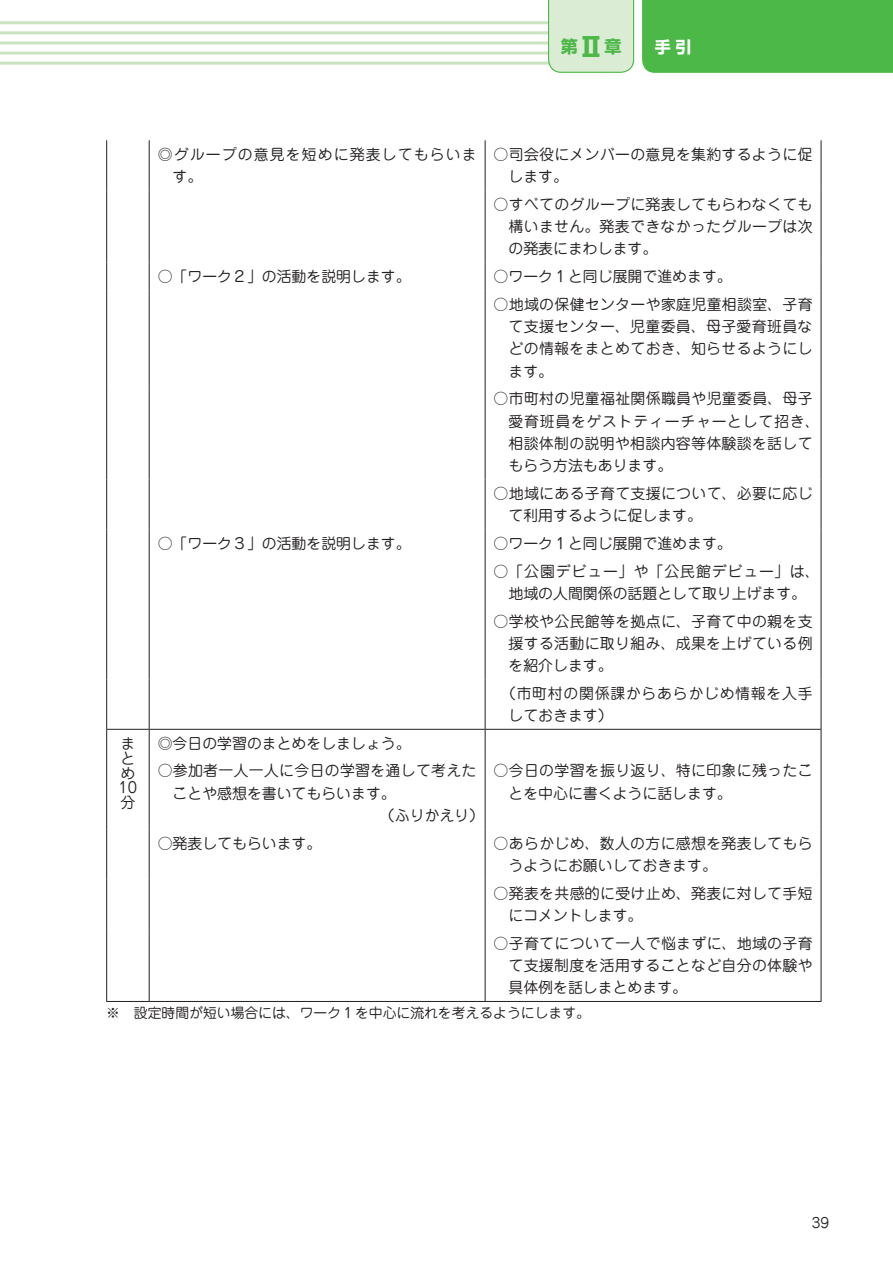
<style>
.page{position:relative;width:893px;height:1263px;background:#fff}
.page>*{position:absolute;margin:0;border:0;box-sizing:border-box;transform-origin:0 0}
.t1{font:700 16.95px "Shin Go Pro";color:#4cb848}
.t2{font:700 15.9px "Shin Go Pro";color:#fff}
.t3{font:14.85px/22.4px "Jun 201 Pro";letter-spacing:.02em;color:#231f20}
.t4{font:14.85px/22.4px "Jun 201 Pro";color:#231f20;text-align:center}
.t5{font:14.85px/22.4px "Jun 201 Pro";letter-spacing:.05em;color:#231f20}
.t6{font:14.85px/22.4px "Jun 201 Pro";letter-spacing:.075em;color:#231f20}
.t7{font:13.8px "Jun 201 Pro";color:#231f20}
.s1{font-size:26.55px}
</style>
<div class="page">
<hr style="left:0;top:31px;width:575px;height:3px;background:#cae4c0">
<hr style="left:0;top:52px;width:575px;height:3px;background:#cae4c0">
<hr style="left:0;top:41px;width:575px;height:3px;background:#cae4c0">
<hr style="left:0;top:62px;width:575px;height:3px;background:#cae4c0">
<hr style="left:0;top:21px;width:575px;height:3px;background:#cae4c0">
<div style="left:642px;top:0;width:251px;height:73px;background:#4cb848"></div>
<svg style="left:547px;top:0;width:88px;height:72px;background:#d6ead0"></svg>
<hr style="left:106px;top:140px;width:1px;height:50px;background:#231f20">
<hr style="left:149px;top:140px;width:1px;height:50px;background:#231f20">
<hr style="left:485px;top:140px;width:1px;height:50px;background:#231f20">
<hr style="left:821px;top:140px;width:1px;height:50px;background:#231f20">
<hr style="left:106px;top:190px;width:1px;height:73px;background:#231f20">
<hr style="left:149px;top:190px;width:1px;height:73px;background:#231f20">
<hr style="left:485px;top:190px;width:1px;height:73px;background:#231f20">
<hr style="left:821px;top:190px;width:1px;height:73px;background:#231f20">
<svg style="left:106px;top:263px;width:1px;height:27px"></svg>
<svg style="left:149px;top:263px;width:1px;height:27px"></svg>
<svg style="left:485px;top:263px;width:1px;height:27px"></svg>
<svg style="left:821px;top:263px;width:1px;height:27px"></svg>
<hr style="left:106px;top:290px;width:1px;height:95px;background:#231f20">
<hr style="left:149px;top:290px;width:1px;height:95px;background:#231f20">
<hr style="left:485px;top:290px;width:1px;height:95px;background:#231f20">
<hr style="left:821px;top:290px;width:1px;height:95px;background:#231f20">
<hr style="left:106px;top:385px;width:1px;height:94px;background:#231f20">
<hr style="left:149px;top:385px;width:1px;height:94px;background:#231f20">
<hr style="left:485px;top:385px;width:1px;height:94px;background:#231f20">
<hr style="left:821px;top:385px;width:1px;height:94px;background:#231f20">
<hr style="left:106px;top:479px;width:1px;height:50px;background:#231f20">
<hr style="left:149px;top:479px;width:1px;height:50px;background:#231f20">
<hr style="left:485px;top:479px;width:1px;height:50px;background:#231f20">
<hr style="left:821px;top:479px;width:1px;height:50px;background:#231f20">
<svg style="left:106px;top:529px;width:1px;height:28px"></svg>
<svg style="left:149px;top:529px;width:1px;height:28px"></svg>
<svg style="left:485px;top:529px;width:1px;height:28px"></svg>
<svg style="left:821px;top:529px;width:1px;height:28px"></svg>
<hr style="left:106px;top:557px;width:1px;height:50px;background:#231f20">
<hr style="left:149px;top:557px;width:1px;height:50px;background:#231f20">
<hr style="left:485px;top:557px;width:1px;height:50px;background:#231f20">
<hr style="left:821px;top:557px;width:1px;height:50px;background:#231f20">
<hr style="left:106px;top:607px;width:1px;height:72px;background:#231f20">
<hr style="left:149px;top:607px;width:1px;height:72px;background:#231f20">
<hr style="left:485px;top:607px;width:1px;height:72px;background:#231f20">
<hr style="left:821px;top:607px;width:1px;height:72px;background:#231f20">
<hr style="left:106px;top:679px;width:1px;height:50px;background:#231f20">
<hr style="left:149px;top:679px;width:1px;height:50px;background:#231f20">
<hr style="left:485px;top:679px;width:1px;height:50px;background:#231f20">
<hr style="left:821px;top:679px;width:1px;height:50px;background:#231f20">
<svg style="left:106px;top:730px;width:1px;height:27px"></svg>
<svg style="left:149px;top:730px;width:1px;height:27px"></svg>
<svg style="left:485px;top:730px;width:1px;height:27px"></svg>
<svg style="left:821px;top:730px;width:1px;height:27px"></svg>
<hr style="left:106px;top:757px;width:1px;height:72px;background:#231f20">
<hr style="left:149px;top:757px;width:1px;height:72px;background:#231f20">
<hr style="left:485px;top:757px;width:1px;height:72px;background:#231f20">
<hr style="left:821px;top:757px;width:1px;height:72px;background:#231f20">
<hr style="left:106px;top:829px;width:1px;height:50px;background:#231f20">
<hr style="left:149px;top:829px;width:1px;height:50px;background:#231f20">
<hr style="left:485px;top:829px;width:1px;height:50px;background:#231f20">
<hr style="left:821px;top:829px;width:1px;height:50px;background:#231f20">
<hr style="left:106px;top:879px;width:1px;height:50px;background:#231f20">
<hr style="left:149px;top:879px;width:1px;height:50px;background:#231f20">
<hr style="left:485px;top:879px;width:1px;height:50px;background:#231f20">
<hr style="left:821px;top:879px;width:1px;height:50px;background:#231f20">
<hr style="left:106px;top:929px;width:1px;height:72px;background:#231f20">
<hr style="left:149px;top:929px;width:1px;height:72px;background:#231f20">
<hr style="left:485px;top:929px;width:1px;height:72px;background:#231f20">
<hr style="left:821px;top:929px;width:1px;height:72px;background:#231f20">
<hr style="left:106px;top:1001px;width:43px;height:1px;background:#231f20">
<hr style="left:149px;top:1001px;width:336px;height:1px;background:#231f20">
<hr style="left:485px;top:1001px;width:336px;height:1px;background:#231f20">
<hr style="left:106px;top:729px;width:43px;height:1px;background:#231f20">
<hr style="left:149px;top:729px;width:336px;height:1px;background:#231f20">
<hr style="left:485px;top:729px;width:336px;height:1px;background:#231f20">
<p class="t1" style="left:561px;top:33px;width:62px">第<span class="s1">Ⅱ</span>章</p>
<p class="t2" style="left:655px;top:34px;width:38px">手引</p>
<p class="t6" style="left:173px;top:141px;width:305px;text-indent:-15px">◎グループの意見を短めに発表してもらいます。</p>
<p class="t3" style="left:508px;top:141px;width:305px;text-indent:-15px">○司会役にメンバーの意見を集約するように促します。</p>
<p class="t3" style="left:508px;top:191px;width:306px;text-align:justify;text-indent:-15px">○すべてのグループに発表してもらわなくても構いません。発表できなかったグループは次の発表にまわします。</p>
<p class="t4" style="left:158px;top:264px;width:254px">○「ワーク２」の活動を説明します。</p>
<p class="t4" style="left:494px;top:264px;width:240px">○ワーク１と同じ展開で進めます。</p>
<p class="t3" style="left:508px;top:291px;width:306px;text-align:justify;text-indent:-15px">○地域の保健センターや家庭児童相談室、子育て支援センター、児童委員、母子愛育班員などの情報をまとめておき、知らせるようにします。</p>
<p class="t3" style="left:508px;top:386px;width:313px;text-indent:-15px">○市町村の児童福祉関係職員や児童委員、母子愛育班員をゲストティーチャーとして招き、相談体制の説明や相談内容等体験談を話してもらう方法もあります。</p>
<p class="t3" style="left:508px;top:480px;width:306px;text-indent:-15px">○地域にある子育て支援について、必要に応じて利用するように促します。</p>
<p class="t4" style="left:158px;top:530px;width:254px">○「ワーク３」の活動を説明します。</p>
<p class="t4" style="left:494px;top:530px;width:240px">○ワーク１と同じ展開で進めます。</p>
<p class="t4" style="left:494px;top:558px;width:327px">○「公園デビュー」や「公民館デビュー」は、地域の人間関係の話題として取り上げます。</p>
<p class="t3" style="left:508px;top:608px;width:306px;text-align:justify;text-indent:-15px">○学校や公民館等を拠点に、子育て中の親を支援する活動に取り組み、成果を上げている例を紹介します。</p>
<p class="t5" style="left:508px;top:680px;width:306px;text-indent:-7px">（市町村の関係課からあらかじめ情報を入手しておきます）</p>
<p class="t3" style="left:119px;top:734px;width:20px;line-height:14.9px">まとめ<br>10分</p>
<p class="t4" style="left:158px;top:730px;width:254px">◎今日の学習のまとめをしましょう。</p>
<p class="t3" style="left:158px;top:758px;width:320px">○参加者一人一人に今日の学習を通して考えた</p>
<p class="t4" style="left:173px;top:780px;width:225px">ことや感想を書いてもらいます。</p>
<p class="t3" style="left:380px;top:803px;width:106px">（ふりかえり）</p>
<p class="t3" style="left:508px;top:758px;width:306px;text-indent:-15px">○今日の学習を振り返り、特に印象に残ったことを中心に書くように話します。</p>
<p class="t4" style="left:158px;top:830px;width:165px">○発表してもらいます。</p>
<p class="t3" style="left:508px;top:830px;width:306px;text-indent:-15px">○あらかじめ、数人の方に感想を発表してもらうようにお願いしておきます。</p>
<p class="t3" style="left:508px;top:880px;width:306px;text-indent:-15px">○発表を共感的に受け止め、発表に対して手短にコメントします。</p>
<p class="t3" style="left:508px;top:930px;width:306px;text-align:justify;text-indent:-15px">○子育てについて一人で悩まずに、地域の子育て支援制度を活用することなど自分の体験や具体例を話しまとめます。</p>
<p class="t7" style="left:106px;top:1002px;width:485px">※　設定時間が短い場合には、ワーク１を中心に流れを考えるようにします。</p>
<p class="t7" style="left:812px;top:1212px;width:19px">39</p>
</div>
